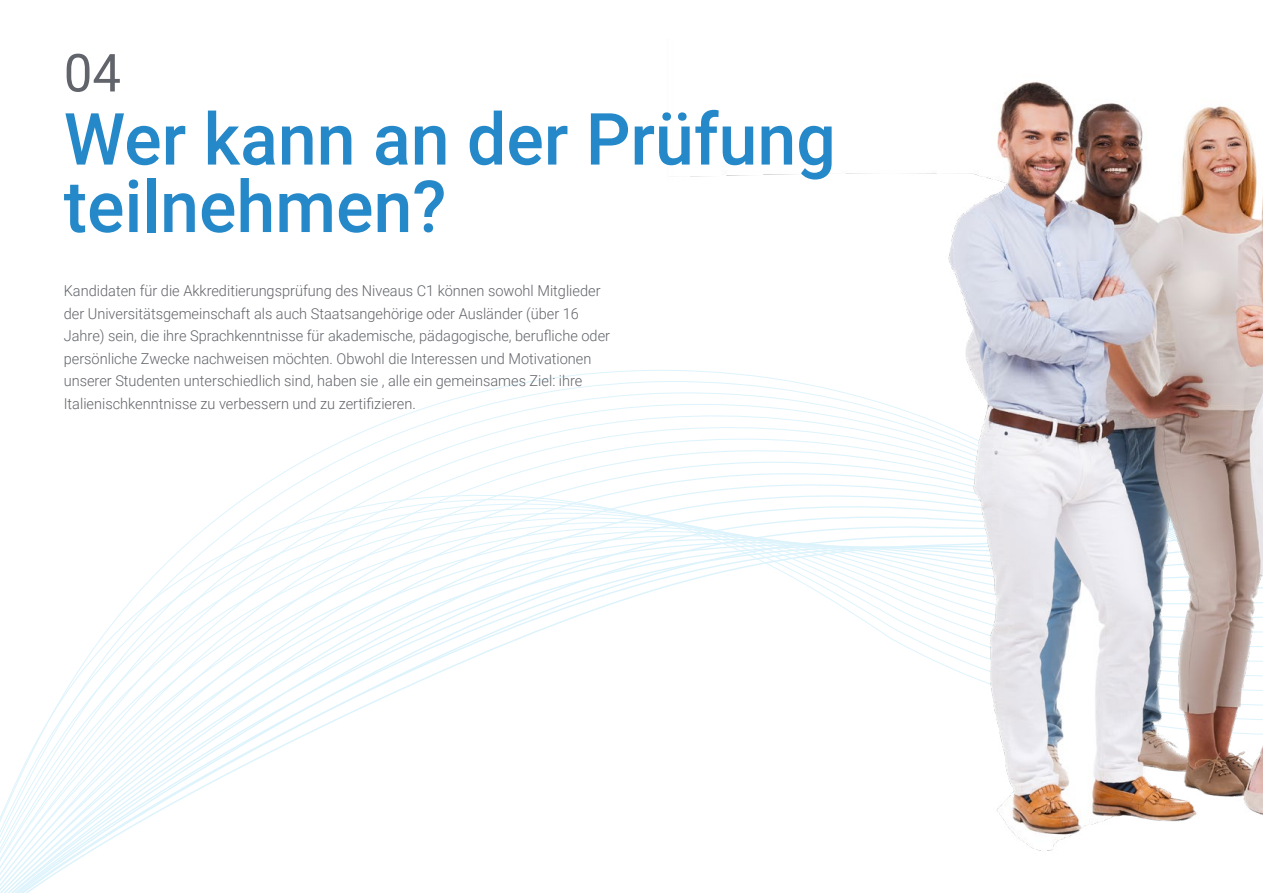
<style>
.page{position:relative;width:1263px;height:893px;background:#fff}
.page>*{position:absolute;margin:0;border:0;box-sizing:border-box;transform-origin:0 0}
.t1{font:500 72px/67.5px "Roboto";color:#2488c9}
.t2{font:52.5px "Roboto";color:#61646a}
.t3{font:300 15px/22.5px "Roboto";color:#61646a}
</style>
<div class="page">
<svg style="left:0;top:370px;width:668px;height:523px"></svg>
<img style="left:668px;top:81px;width:595px;height:770px">
<h2 class="t2" style="left:64px;top:36px;width:59px">04</h2>
<h1 class="t1" style="left:64px;top:103px;width:773px">Wer kann an der Prüfung teilnehmen?</h1>
<p class="t3" style="left:64px;top:279px;width:548px">Kandidaten für die Akkreditierungsprüfung des Niveaus C1 können sowohl Mitglieder der Universitätsgemeinschaft als auch Staatsangehörige oder Ausländer (über 16<br>Jahre) sein, die ihre Sprachkenntnisse für akademische, pädagogische, berufliche oder persönliche Zwecke nachweisen möchten. Obwohl die Interessen und Motivationen unserer Studenten unterschiedlich sind, haben sie , alle ein gemeinsames Ziel: ihre Italienischkenntnisse zu verbessern und zu zertifizieren.</p>
</div>
